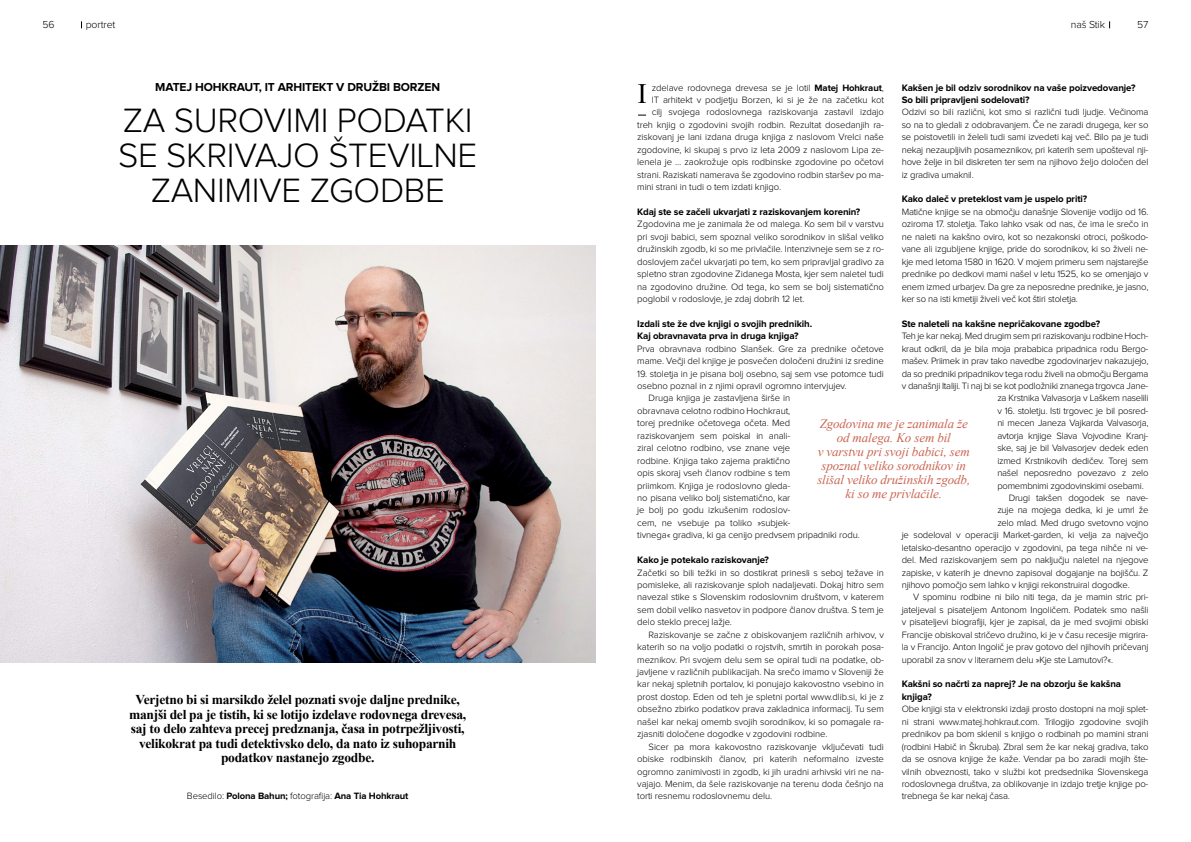
<style>
.page{position:relative;width:1191px;height:842px;background:#fff}
.page>*{position:absolute;margin:0;border:0;box-sizing:border-box;transform-origin:0 0}
.t1{font:300 35px/35px "Proxima Nova";letter-spacing:-.01em;color:#000;text-align:center}
.t2{font:700 13.5px/14.5px "Times New Roman";letter-spacing:-.02em;color:#000;text-align:center}
.t3{font:italic 13px/14px "Times New Roman";letter-spacing:-.01em;color:#c96552;text-align:center}
.t4{font:700 12px "Proxima Nova";letter-spacing:-.01em;color:#000}
.t5{font:300 10.5px "Proxima Nova";letter-spacing:-.01em;color:#000}
.t6{font:700 9.7px/12.4px "Proxima Nova";letter-spacing:-.01em;color:#000}
.t7{font:300 9.5px/12.4px "Proxima Nova";letter-spacing:-.02em;color:#000;text-align:justify}
.t8{font:700 9.5px "Proxima Nova";letter-spacing:-.01em;color:#000}
.s1{font-weight:300}
.s2{font-weight:700}
</style>
<div class="page">
<img style="left:0;top:246px;width:595px;height:417px">
<svg style="left:638px;top:84px;width:8px;height:19px"></svg>
<p class="t5" style="left:43px;top:20px;width:14px">56</p>
<p class="t5" style="left:86px;top:20px;width:31px">portret</p>
<p class="t5" style="left:1070px;top:20px;width:36px">naš Stik</p>
<p class="t5" style="left:1137px;top:20px;width:13px">57</p>
<p class="t4" style="left:155px;top:81px;width:286px">MATEJ HOHKRAUT, IT ARHITEKT V DRUŽBI BORZEN</p>
<h1 class="t1" style="left:118px;top:105px;width:360px">ZA SUROVIMI PODATKI<br>SE SKRIVAJO ŠTEVILNE<br>ZANIMIVE ZGODBE</h1>
<p class="t2" style="left:129px;top:692px;width:338px">Verjetno bi si marsikdo želel poznati svoje daljne prednike, manjši del pa je tistih, ki se lotijo izdelave rodovnega drevesa, saj to delo zahteva precej predznanja, časa in potrpežljivosti, velikokrat pa tudi detektivsko delo, da nato iz suhoparnih podatkov nastanejo zgodbe.</p>
<p class="t8" style="left:187px;top:792px;width:223px"><span class="s1">Besedilo:</span> Polona Bahun; <span class="s1">fotografija:</span> Ana Tia Hohkraut</p>
<p class="t6" style="left:901px;top:82px;width:235px">Kakšen je bil odziv sorodnikov na vaše poizvedovanje?<br>So bili pripravljeni sodelovati?</p>
<p class="t7" style="left:901px;top:106px;width:248px">Odzivi so bili različni, kot smo si različni tudi ljudje. Večinoma so na to gledali z odobravanjem. Če ne zaradi drugega, ker so se poistovetili in želeli tudi sami izvedeti kaj več. Bilo pa je tudi nekaj nezaupljivih posameznikov, pri katerih sem upošteval nji&shy;hove želje in bil diskreten ter sem na njihovo željo določen del iz gradiva umaknil.</p>
<p class="t6" style="left:901px;top:193px;width:187px">Kako daleč v preteklost vam je uspelo priti?</p>
<p class="t7" style="left:901px;top:206px;width:248px">Matične knjige se na območju današnje Slovenije vodijo od 16. oziroma 17. stoletja. Tako lahko vsak od nas, če ima le srečo in ne naleti na kakšno oviro, kot so nezakonski otroci, poškodo&shy;vane ali izgubljene knjige, pride do sorodnikov, ki so živeli ne&shy;kje med letoma 1580 in 1620. V mojem primeru sem najstarejše prednike po dedkovi mami našel v letu 1525, ko se omenjajo v enem izmed urbarjev. Da gre za neposredne prednike, je jasno, ker so na isti kmetiji živeli več kot štiri stoletja.</p>
<p class="t6" style="left:901px;top:318px;width:200px">Ste naleteli na kakšne nepričakovane zgodbe?</p>
<p class="t7" style="left:901px;top:330px;width:248px">Teh je kar nekaj. Med drugim sem pri raziskovanju rodbine Hoch-</p>
<p class="t7" style="left:901px;top:343px;width:248px">kraut odkril, da je bila moja prababica pripadnica rodu Bergo-</p>
<p class="t7" style="left:901px;top:355px;width:248px">mašev. Priimek in prav tako navedbe zgodovinarjev nakazujejo,</p>
<p class="t7" style="left:901px;top:368px;width:248px">da so predniki pripadnikov tega rodu živeli na območju Bergama</p>
<p class="t7" style="left:901px;top:380px;width:248px">v današnji Italiji. Ti naj bi se kot podložniki znanega trgovca Jane-</p>
<p class="t7" style="left:997px;top:392px;width:153px">za Krstnika Valvasorja v Laškem naselili</p>
<p class="t7" style="left:997px;top:405px;width:153px">v 16. stoletju. Isti trgovec je bil posred-</p>
<p class="t7" style="left:997px;top:417px;width:153px">ni mecen Janeza Vajkarda Valvasorja,</p>
<p class="t7" style="left:997px;top:430px;width:152px">avtorja knjige Slava Vojvodine Kranj-</p>
<p class="t7" style="left:997px;top:442px;width:153px">ske, saj je bil Valvasorjev dedek eden</p>
<p class="t7" style="left:997px;top:455px;width:153px">izmed Krstnikovih dedičev. Torej sem</p>
<p class="t7" style="left:997px;top:467px;width:153px">našel neposredno povezavo z zelo</p>
<p class="t7" style="left:997px;top:479px;width:148px">pomembnimi zgodovinskimi osebami.</p>
<p class="t7" style="left:1008px;top:492px;width:141px">Drugi takšen dogodek se nave-</p>
<p class="t7" style="left:997px;top:504px;width:153px">zuje na mojega dedka, ki je umrl že</p>
<p class="t7" style="left:997px;top:517px;width:153px">zelo mlad. Med drugo svetovno vojno</p>
<p class="t7" style="left:901px;top:529px;width:248px">je sodeloval v operaciji Market-garden, ki velja za največjo</p>
<p class="t7" style="left:901px;top:542px;width:248px">letalsko-desantno operacijo v zgodovini, pa tega nihče ni ve-</p>
<p class="t7" style="left:901px;top:554px;width:248px">del. Med raziskovanjem sem po naključju naletel na njegove</p>
<p class="t7" style="left:901px;top:567px;width:248px">zapiske, v katerih je dnevno zapisoval dogajanje na bojišču. Z</p>
<p class="t7" style="left:901px;top:579px;width:229px">njihovo pomočjo sem lahko v knjigi rekonstruiral dogodke.</p>
<p class="t7" style="left:913px;top:591px;width:237px">V spominu rodbine ni bilo niti tega, da je mamin stric pri-</p>
<p class="t7" style="left:901px;top:604px;width:248px">jateljeval s pisateljem Antonom Ingoličem. Podatek smo našli</p>
<p class="t7" style="left:901px;top:616px;width:248px">v pisateljevi biografiji, kjer je zapisal, da je med svojimi obiski</p>
<p class="t7" style="left:901px;top:629px;width:248px">Francije obiskoval stričevo družino, ki je v času recesije migrira-</p>
<p class="t7" style="left:901px;top:641px;width:248px">la v Francijo. Anton Ingolič je prav gotovo del njihovih pričevanj</p>
<p class="t7" style="left:901px;top:654px;width:213px">uporabil za snov v literarnem delu »Kje ste Lamutovi?«.</p>
<p class="t6" style="left:901px;top:678px;width:221px">Kakšni so načrti za naprej? Je na obzorju še kakšna knjiga?</p>
<p class="t7" style="left:901px;top:703px;width:248px">Obe knjigi sta v elektronski izdaji prosto dostopni na moji splet&shy;ni strani www.matej.hohkraut.com. Trilogijo zgodovine svojih prednikov pa bom sklenil s knjigo o rodbinah po mamini strani (rodbini Habič in Škruba). Zbral sem že kar nekaj gradiva, tako da se osnova knjige že kaže. Vendar pa bo zaradi mojih šte&shy;vilnih obveznosti, tako v službi kot predsednika Slovenskega rodoslovnega društva, za oblikovanje in izdajo tretje knjige po&shy;trebnega še kar nekaj časa.</p>
<p class="t7" style="left:652px;top:82px;width:234px">zdelave rodovnega drevesa se je lotil <span class="s2">Matej Hohkraut</span>,</p>
<p class="t7" style="left:652px;top:94px;width:234px">IT arhitekt v podjetju Borzen, ki si je že na začetku kot</p>
<p class="t7" style="left:652px;top:106px;width:234px">cilj svojega rodoslovnega raziskovanja zastavil izdajo</p>
<p class="t7" style="left:637px;top:119px;width:248px">treh knjig o zgodovini svojih rodbin. Rezultat dosedanjih ra-</p>
<p class="t7" style="left:637px;top:131px;width:248px">ziskovanj je lani izdana druga knjiga z naslovom Vrelci naše</p>
<p class="t7" style="left:637px;top:144px;width:248px">zgodovine, ki skupaj s prvo iz leta 2009 z naslovom Lipa ze-</p>
<p class="t7" style="left:637px;top:156px;width:248px">lenela je … zaokrožuje opis rodbinske zgodovine po očetovi</p>
<p class="t7" style="left:637px;top:169px;width:248px">strani. Raziskati namerava še zgodovino rodbin staršev po ma-</p>
<p class="t7" style="left:637px;top:181px;width:145px">mini strani in tudi o tem izdati knjigo.</p>
<p class="t6" style="left:637px;top:206px;width:225px">Kdaj ste se začeli ukvarjati z raziskovanjem korenin?</p>
<p class="t7" style="left:637px;top:218px;width:248px">Zgodovina me je zanimala že od malega. Ko sem bil v varstvu pri svoji babici, sem spoznal veliko sorodnikov in slišal veliko družinskih zgodb, ki so me privlačile. Intenzivneje sem se z ro&shy;doslovjem začel ukvarjati po tem, ko sem pripravljal gradivo za spletno stran zgodovine Zidanega Mosta, kjer sem naletel tudi na zgodovino družine. Od tega, ko sem se bolj sistematično poglobil v rodoslovje, je zdaj dobrih 12 let.</p>
<p class="t6" style="left:637px;top:318px;width:176px">Izdali ste že dve knjigi o svojih prednikih.<br>Kaj obravnavata prva in druga knjiga?</p>
<p class="t7" style="left:637px;top:343px;width:248px">Prva obravnava rodbino Slanšek. Gre za prednike očetove mame. Večji del knjige je posvečen določeni družini iz sredine</p>
<p class="t7" style="left:637px;top:368px;width:248px">19. stoletja in je pisana bolj osebno, saj sem vse potomce tudi</p>
<p class="t7" style="left:637px;top:380px;width:211px">osebno poznal in z njimi opravil ogromno intervjujev.</p>
<p class="t7" style="left:648px;top:392px;width:143px">Druga knjiga je zastavljena širše in</p>
<p class="t7" style="left:637px;top:405px;width:155px">obravnava celotno rodbino Hochkraut,</p>
<p class="t7" style="left:637px;top:417px;width:155px">torej prednike očetovega očeta. Med</p>
<p class="t7" style="left:637px;top:430px;width:154px">raziskovanjem sem poiskal in anali-</p>
<p class="t7" style="left:637px;top:442px;width:154px">ziral celotno rodbino, vse znane veje</p>
<p class="t7" style="left:637px;top:455px;width:154px">rodbine. Knjiga tako zajema praktično</p>
<p class="t7" style="left:637px;top:467px;width:155px">opis skoraj vseh članov rodbine s tem</p>
<p class="t7" style="left:637px;top:479px;width:155px">priimkom. Knjiga je rodoslovno gleda-</p>
<p class="t7" style="left:637px;top:492px;width:154px">no pisana veliko bolj sistematično, kar</p>
<p class="t7" style="left:637px;top:504px;width:155px">je bolj po godu izkušenim rodoslov-</p>
<p class="t7" style="left:637px;top:517px;width:154px">cem, ne vsebuje pa toliko »subjek-</p>
<p class="t7" style="left:637px;top:529px;width:224px">tivnega« gradiva, ki ga cenijo predvsem pripadniki rodu.</p>
<p class="t6" style="left:637px;top:554px;width:133px">Kako je potekalo raziskovanje?</p>
<p class="t7" style="left:637px;top:567px;width:248px">Začetki so bili težki in so dostikrat prinesli s seboj težave in pomisleke, ali raziskovanje sploh nadaljevati. Dokaj hitro sem navezal stike s Slovenskim rodoslovnim društvom, v katerem sem dobil veliko nasvetov in podpore članov društva. S tem je delo steklo precej lažje.</p>
<p class="t7" style="left:637px;top:629px;width:248px;text-indent:11px">Raziskovanje se začne z obiskovanjem različnih arhivov, v katerih so na voljo podatki o rojstvih, smrtih in porokah posa&shy;meznikov. Pri svojem delu sem se opiral tudi na podatke, ob&shy;javljene v različnih publikacijah. Na srečo imamo v Sloveniji že kar nekaj spletnih portalov, ki ponujajo kakovostno vsebino in prost dostop. Eden od teh je spletni portal www.dlib.si, ki je z obsežno zbirko podatkov prava zakladnica informacij. Tu sem našel kar nekaj omemb svojih sorodnikov, ki so pomagale ra&shy;zjasniti določene dogodke v zgodovini rodbine.</p>
<p class="t7" style="left:637px;top:741px;width:248px;text-indent:11px">Sicer pa mora kakovostno raziskovanje vključevati tudi obiske rodbinskih članov, pri katerih neformalno izveste ogromno zanimivosti in zgodb, ki jih uradni arhivski viri ne na&shy;vajajo. Menim, da šele raziskovanje na terenu doda češnjo na torti resnemu rodoslovnemu delu.</p>
<h3 class="t3" style="left:817px;top:417px;width:154px">Zgodovina me je zanimala že od malega. Ko sem bil<br>v varstvu pri svoji babici, sem spoznal veliko sorodnikov in slišal veliko družinskih zgodb, ki so me privlačile.</h3>
</div>
